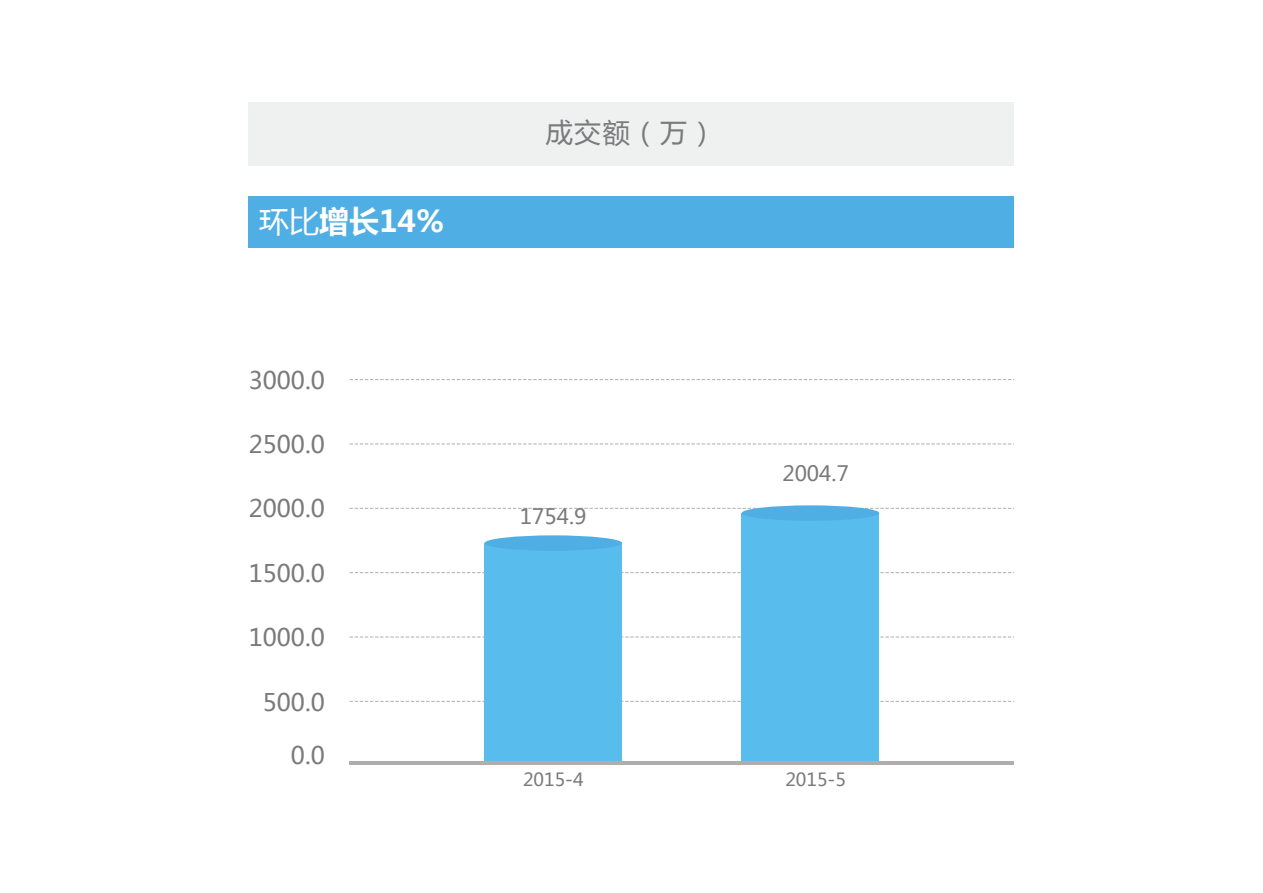
<style>
.page{position:relative;width:1263px;height:893px;background:#fff}
.page>*{position:absolute;margin:0;border:0;box-sizing:border-box;transform-origin:0 0}
.t1{font:700 30px "Microsoft Ya Hei";color:#fff}
.t2{font:27px "Microsoft Ya Hei";color:#7a797b}
.t3{font:24px "Microsoft Ya Hei";color:#7a797b}
.t4{font:21px "Microsoft Ya Hei";color:#7a797b}
.t5{font:18px "Microsoft Ya Hei";color:#7a7a7b}
.s1{font-weight:400}
</style>
<div class="page">
<div style="left:249px;top:102px;width:765px;height:64px;background:#eff1f1"></div>
<svg style="left:350px;top:508px;width:664px;height:1px"></svg>
<svg style="left:350px;top:572px;width:664px;height:1px"></svg>
<svg style="left:350px;top:637px;width:664px;height:1px"></svg>
<svg style="left:350px;top:701px;width:664px;height:1px"></svg>
<svg style="left:350px;top:379px;width:664px;height:1px"></svg>
<svg style="left:350px;top:444px;width:664px;height:1px"></svg>
<div style="left:249px;top:196px;width:765px;height:51px;background:#4faee3"></div>
<div style="left:485px;top:543px;width:137px;height:219px;background:#58bced"></div>
<div style="left:485px;top:535px;width:137px;height:16px;background:#4faee3;border-radius:50%"></div>
<div style="left:742px;top:513px;width:137px;height:249px;background:#58bced"></div>
<div style="left:742px;top:505px;width:137px;height:16px;background:#4faee3;border-radius:50%"></div>
<hr style="left:350px;top:761px;width:664px;height:3px;background:#afadad">
<p class="t1" style="left:259px;top:200px;width:186px"><span class="s1">环比</span>增长14%</p>
<p class="t3" style="left:249px;top:364px;width:78px">3000.0</p>
<p class="t3" style="left:249px;top:428px;width:78px">2500.0</p>
<p class="t3" style="left:249px;top:493px;width:78px">2000.0</p>
<p class="t3" style="left:249px;top:557px;width:78px">1500.0</p>
<p class="t3" style="left:249px;top:621px;width:78px">1000.0</p>
<p class="t3" style="left:263px;top:686px;width:64px">500.0</p>
<p class="t3" style="left:291px;top:739px;width:35px">0.0</p>
<p class="t2" style="left:546px;top:114px;width:171px">成交额（万）</p>
<p class="t4" style="left:520px;top:503px;width:68px">1754.9</p>
<p class="t5" style="left:523px;top:767px;width:62px">2015-4</p>
<p class="t4" style="left:782px;top:459px;width:68px">2004.7</p>
<p class="t5" style="left:785px;top:767px;width:62px">2015-5</p>
</div>
